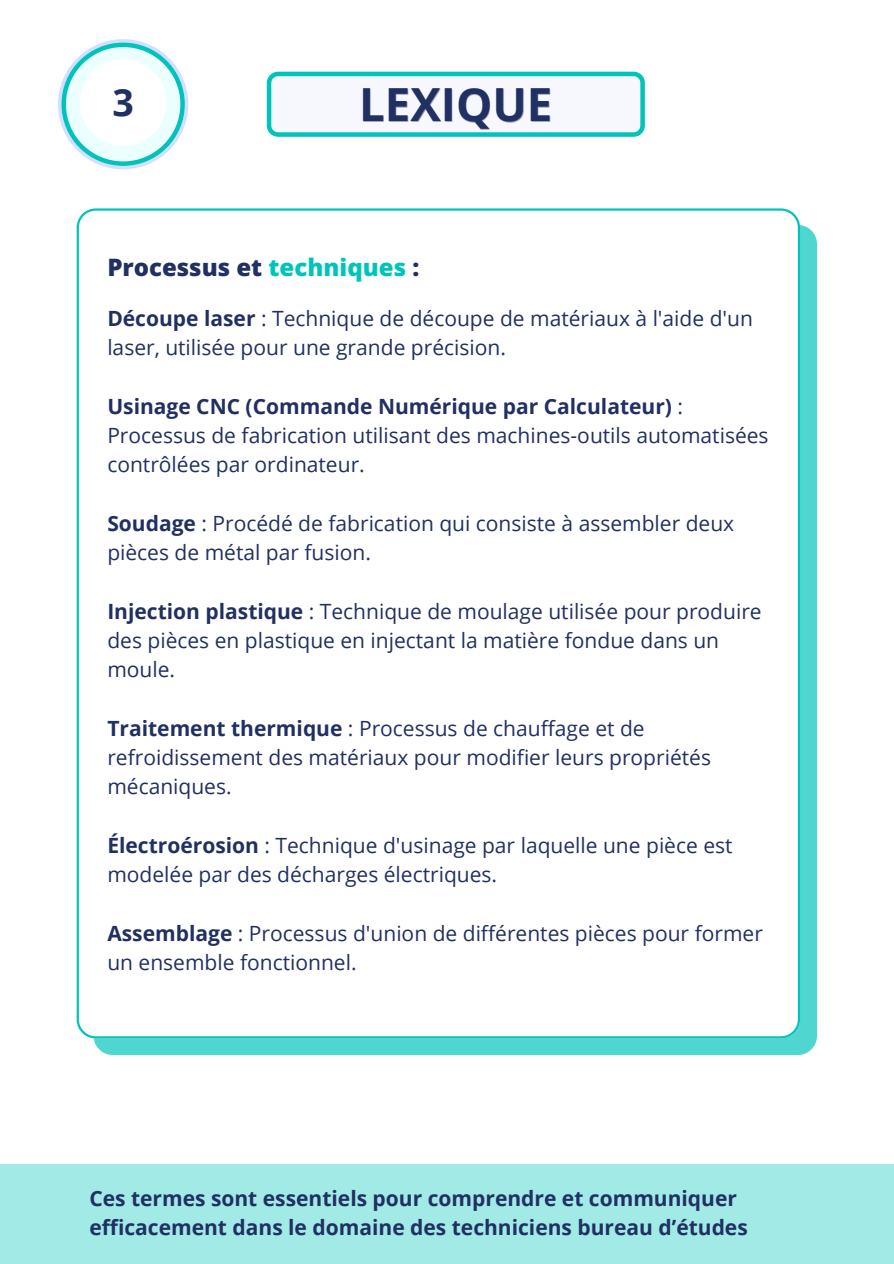
<style>
.page{position:relative;width:894px;height:1264px;background:#fff}
.page>*{position:absolute;margin:0;border:0;box-sizing:border-box;transform-origin:0 0}
.t1{font:700 45.6px "Open Sans";color:#213063}
.t2{font:700 37.5px "Open Sans";color:#213063}
.t3{font:800 24px "Open Sans";color:#213063}
.t4{font:21px/29.2px "Open Sans";color:#213063}
.t5{font:700 21px/29.2px "Open Sans";color:#213063}
.s1{color:#00c4bb}
.s2{font-weight:700}
</style>
<div class="page">
<div style="left:0;top:1164px;width:893px;height:99px;background:#a2eae6"></div>
<div style="left:58px;top:39px;width:130px;height:130px;background:#d4deff;border-radius:50%"></div>
<svg style="left:61px;top:43px;width:124px;height:123px"></svg>
<div style="left:80px;top:59px;width:86px;height:87px;background:#fff;border-radius:50%"></div>
<svg style="left:267px;top:72px;width:377px;height:65px"></svg>
<div style="left:93px;top:225px;width:723px;height:830px;background:#50d6d0;border-radius:19px"></div>
<div style="left:77px;top:208px;width:722px;height:830px;background:#fff"></div>
<p class="t2" style="left:112px;top:76px;width:23px">3</p>
<h1 class="t1" style="left:359px;top:72px;width:195px">LEXIQUE</h1>
<h2 class="t3" style="left:107px;top:250px;width:313px">Processus et <span class="s1">techniques</span> :</h2>
<p class="t4" style="left:107px;top:303px;width:647px"><span class="s2">Découpe laser</span> : Technique de découpe de matériaux à l'aide d'un laser, utilisée pour une grande précision.</p>
<p class="t4" style="left:107px;top:391px;width:662px"><span class="s2">Usinage CNC (Commande Numérique par Calculateur)</span> :<br>Processus de fabrication utilisant des machines-outils automatisées contrôlées par ordinateur.</p>
<p class="t4" style="left:107px;top:508px;width:628px"><span class="s2">Soudage</span> : Procédé de fabrication qui consiste à assembler deux pièces de métal par fusion.</p>
<p class="t4" style="left:107px;top:596px;width:655px"><span class="s2">Injection plastique</span> : Technique de moulage utilisée pour produire des pièces en plastique en injectant la matière fondue dans un moule.</p>
<p class="t4" style="left:107px;top:713px;width:605px"><span class="s2">Traitement thermique</span> : Processus de chauffage et de refroidissement des matériaux pour modifier leurs propriétés mécaniques.</p>
<p class="t4" style="left:107px;top:830px;width:626px"><span class="s2">Électroérosion</span> : Technique d'usinage par laquelle une pièce est modelée par des décharges électriques.</p>
<p class="t4" style="left:107px;top:917px;width:657px"><span class="s2">Assemblage</span> : Processus d'union de différentes pièces pour former un ensemble fonctionnel.</p>
<h3 class="t5" style="left:89px;top:1183px;width:659px">Ces termes sont essentiels pour comprendre et communiquer efficacement dans le domaine des techniciens bureau d’études</h3>
</div>
